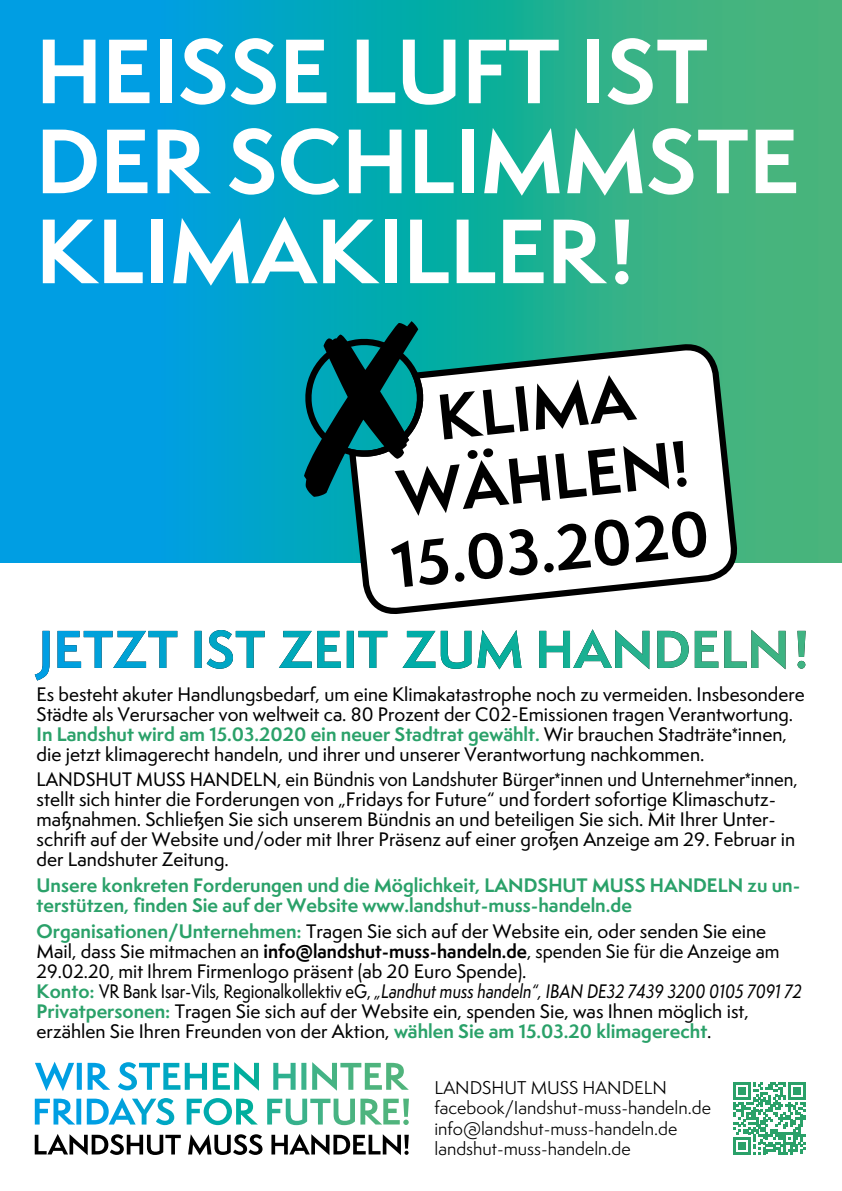
<style>
.page{position:relative;width:842px;height:1191px;background:#fff}
.page>*{position:absolute;margin:0;border:0;box-sizing:border-box;transform-origin:0 0}
.t1{font:700 84px/90px "Semplicita Pro";color:#fff}
.t2{font:700 59.3px/71.1px "Semplicita Pro";color:#000;text-align:center}
.t3{font:500 18px/20px "Semplicita Pro";color:#000}
.t4{font:500 18px/20px "Semplicita Pro";color:#000;scale:.96 1}
.t5{font:700 18px/20px "Semplicita Pro";color:#2aa169}
.t6{font:18px "Semplicita Pro Med It";color:#000;scale:.86 1}
.t7{font:17px/20.4px "Semplicita Pro";color:#000}
.s1{font-weight:700;color:#2aa169}
.s2{font-family:"Arial Narrow";font-weight:400}
.s3{font-weight:700}
.s4{font-family:"Semplicita Pro";font-weight:700;color:#2aa169}
.s5{font-family:"Semplicita Pro";font-weight:500}
</style>
<div class="page">
<img style="left:0;top:0;width:842px;height:563px">
<svg style="left:345px;top:344px;width:395px;height:270px"></svg>
<svg style="left:304px;top:321px;width:119px;height:176px"></svg>
<svg style="left:35px;top:1097px;width:374px;height:28px"></svg>
<svg style="left:35px;top:1061px;width:374px;height:30px"></svg>
<svg style="left:35px;top:1134px;width:146px;height:21px"></svg>
<svg style="left:188px;top:1134px;width:75px;height:21px"></svg>
<svg style="left:271px;top:1134px;width:138px;height:21px"></svg>
<img style="left:35px;top:629px;width:771px;height:51px">
<svg style="left:733px;top:1082px;width:72px;height:72px"></svg>
<h1 class="t1" style="left:36px;top:25px;width:765px">HEISSE LUFT IST<br>DER SCHLIMMSTE<br>KLIMAKILLER!</h1>
<h2 class="t2" style="left:373px;top:388px;width:321px;rotate:-6deg">KLIMA<br>WÄHLEN!<br>15.03.2020</h2>
<p class="t3" style="left:37px;top:684px;width:770px">Es besteht akuter Handlungsbedarf, um eine Klimakatastrophe noch zu vermeiden. Insbesondere Städte als Verursacher von weltweit ca. 80 Prozent der C02-Emissionen tragen Verantwortung.<br><span class="s1">In Landshut wird am 15.03.2020 ein neuer Stadtrat gewählt.</span> Wir brauchen Stadträte<span class="s2">*</span>innen, die jetzt klimagerecht handeln, und ihrer und unserer Verantwortung nachkommen.</p>
<p class="t4" style="left:37px;top:769px;width:794px">LANDSHUT MUSS HANDELN, ein Bündnis von Landshuter Bürger<span class="s2">*</span>innen und Unternehmer<span class="s2">*</span>innen, stellt sich hinter die Forderungen von „Fridays for Future“ und fordert sofortige Klimaschutz&shy;maßnahmen. Schließen Sie sich unserem Bündnis an und beteiligen Sie sich. Mit Ihrer Unter&shy;schrift auf der Website und/oder mit Ihrer Präsenz auf einer großen Anzeige am 29. Februar in der Landshuter Zeitung.</p>
<p class="t5" style="left:37px;top:875px;width:765px">Unsere konkreten Forderungen und die Möglichkeit, LANDSHUT MUSS HANDELN zu un&shy;terstützen, finden Sie auf der Website www.landshut-muss-handeln.de</p>
<p class="t3" style="left:37px;top:921px;width:744px"><span class="s1">Organisationen/Unternehmen:</span> Tragen Sie sich auf der Website ein, oder senden Sie eine<br>Mail, dass Sie mitmachen an <span class="s3">info@landshut-muss-handeln.de</span>, spenden Sie für die Anzeige am<br>29.02.20, mit Ihrem Firmenlogo präsent (ab 20 Euro Spende).</p>
<p class="t6" style="left:37px;top:978px;width:891px"><span class="s4">Konto:</span> <span class="s5">VR Bank Isar-Vils, Regionalkollektiv eG,</span> „Landhut muss handeln“, IBAN DE32 7439 3200 0105 7091 72</p>
<p class="t3" style="left:37px;top:1001px;width:714px"><span class="s1">Privatpersonen:</span> Tragen Sie sich auf der Website ein, spenden Sie, was Ihnen möglich ist, erzählen Sie Ihren Freunden von der Aktion, <span class="s1">wählen Sie am 15.03.20 klimagerecht</span>.</p>
<p class="t7" style="left:434px;top:1077px;width:278px">LANDSHUT MUSS HANDELN facebook/Iandshut-muss-handeln.de info@landshut-muss-handeln.de landshut-muss-handeln.de</p>
</div>
